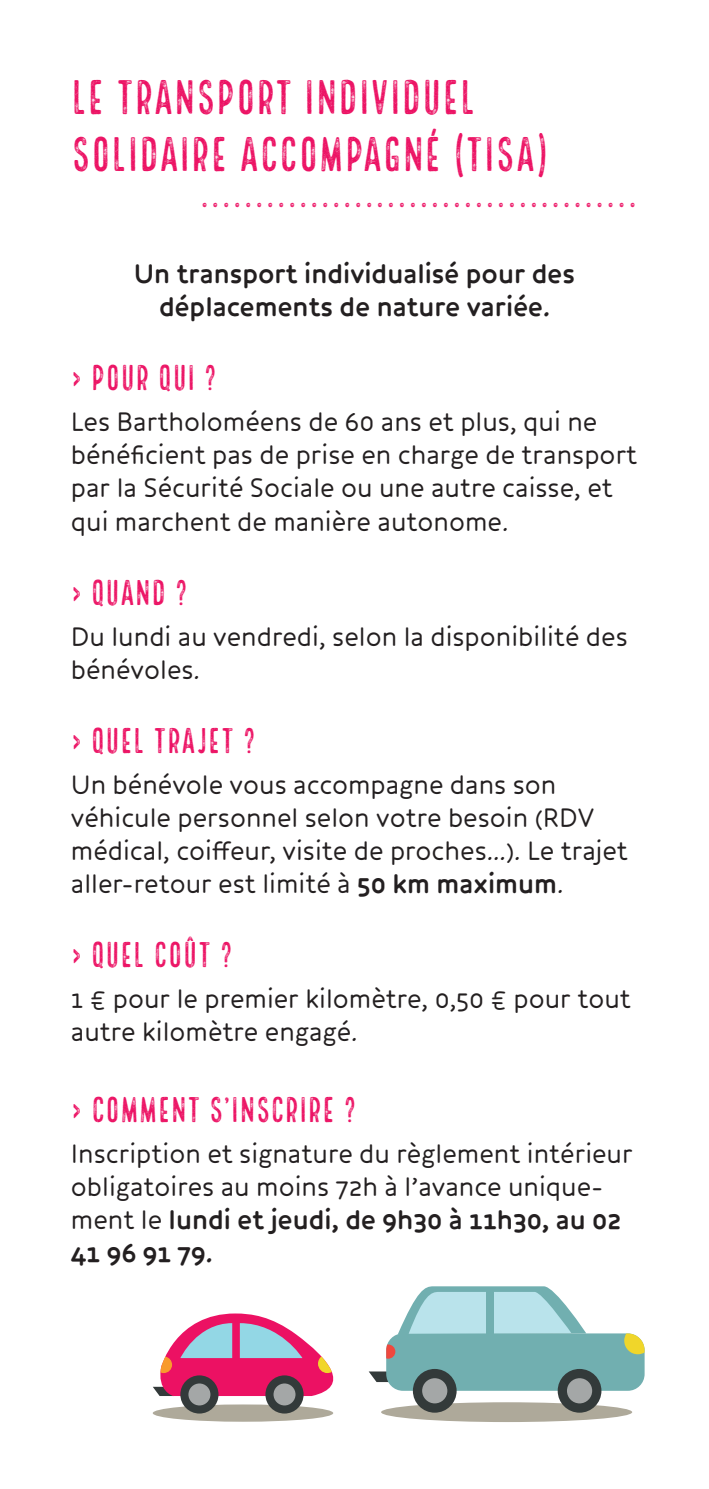
<style>
.page{position:relative;width:709px;height:1489px;background:#fff}
.page>*{position:absolute;margin:0;border:0;box-sizing:border-box;transform-origin:0 0}
.t1{font:47.5px/57px "Local Brewery Five";letter-spacing:-.005em;color:#ec1163}
.t2{font:35px "Local Brewery Five";color:#ec1163}
.t3{font:27.5px/33px "Core Humanist Sans";color:#231f20}
.t4{font:700 27.5px/33px "Core Humanist Sans";color:#231f20;text-align:center}
.s1{font-weight:700}
</style>
<div class="page">
<div style="left:381px;top:1402px;width:251px;height:19px;background:#aea99a;border-radius:50%"></div>
<svg style="left:369px;top:1371px;width:19px;height:10px"></svg>
<div style="left:386px;top:1333px;width:258px;height:57px;background:#71afb0;border-radius:17px"></div>
<svg style="left:398px;top:1286px;width:188px;height:48px"></svg>
<div style="left:486px;top:1288px;width:7px;height:45px;background:#71afb0"></div>
<svg style="left:624px;top:1333px;width:20px;height:21px"></svg>
<svg style="left:386px;top:1344px;width:9px;height:14px"></svg>
<div style="left:413px;top:1368px;width:43px;height:44px;background:#333a3a;border-radius:50%"></div>
<div style="left:422px;top:1377px;width:25px;height:26px;background:#a4a7a7;border-radius:50%"></div>
<div style="left:557px;top:1368px;width:44px;height:44px;background:#333a3a;border-radius:50%"></div>
<div style="left:567px;top:1377px;width:25px;height:26px;background:#a4a7a7;border-radius:50%"></div>
<div style="left:153px;top:1404px;width:180px;height:17px;background:#aea99a;border-radius:50%"></div>
<svg style="left:153px;top:1313px;width:181px;height:82px"></svg>
<div style="left:180px;top:1375px;width:38px;height:38px;background:#333a3a;border-radius:50%"></div>
<div style="left:188px;top:1383px;width:22px;height:22px;background:#a4a7a7;border-radius:50%"></div>
<div style="left:265px;top:1375px;width:38px;height:38px;background:#333a3a;border-radius:50%"></div>
<div style="left:273px;top:1383px;width:22px;height:22px;background:#a4a7a7;border-radius:50%"></div>
<h1 class="t1" style="left:71px;top:72px;width:480px">LE TRANSPORT INDIVIDUEL<br>SOLIDAIRE ACCOMPAGNÉ (TISA)</h1>
<h1 class="t1" style="left:199px;top:165px;width:440px">........................................</h1>
<p class="t4" style="left:134px;top:258px;width:442px">Un transport individualisé pour des déplacements de nature variée.</p>
<p class="t2" style="left:71px;top:359px;width:148px">&gt; POUR QUI ?</p>
<p class="t3" style="left:71px;top:406px;width:568px">Les Bartholoméens de 60 ans et plus, qui ne bénéficient pas de prise en charge de transport par la Sécurité Sociale ou une autre caisse, et qui marchent de manière autonome.</p>
<p class="t2" style="left:71px;top:573px;width:119px">&gt; QUAND ?</p>
<p class="t3" style="left:71px;top:620px;width:558px">Du lundi au vendredi, selon la disponibilité des bénévoles.</p>
<p class="t2" style="left:71px;top:721px;width:187px">&gt; QUEL TRAJET ?</p>
<p class="t3" style="left:71px;top:768px;width:558px">Un bénévole vous accompagne dans son véhicule personnel selon votre besoin (RDV médical, coiffeur, visite de proches...). Le trajet aller-retour est limité à <span class="s1">50 km maximum</span>.</p>
<p class="t2" style="left:71px;top:935px;width:164px">&gt; QUEL COÛT ?</p>
<p class="t3" style="left:71px;top:982px;width:561px">1 € pour le premier kilomètre, 0,50 € pour tout autre kilomètre engagé.</p>
<p class="t2" style="left:71px;top:1090px;width:288px">&gt; COMMENT S’INSCRIRE ?</p>
<p class="t3" style="left:71px;top:1137px;width:563px">Inscription et signature du règlement intérieur obligatoires au moins 72h à l’avance unique&shy;ment le <span class="s1">lundi et jeudi, de 9h30 à 11h30, au 02<br>41 96 91 79.</span></p>
</div>
